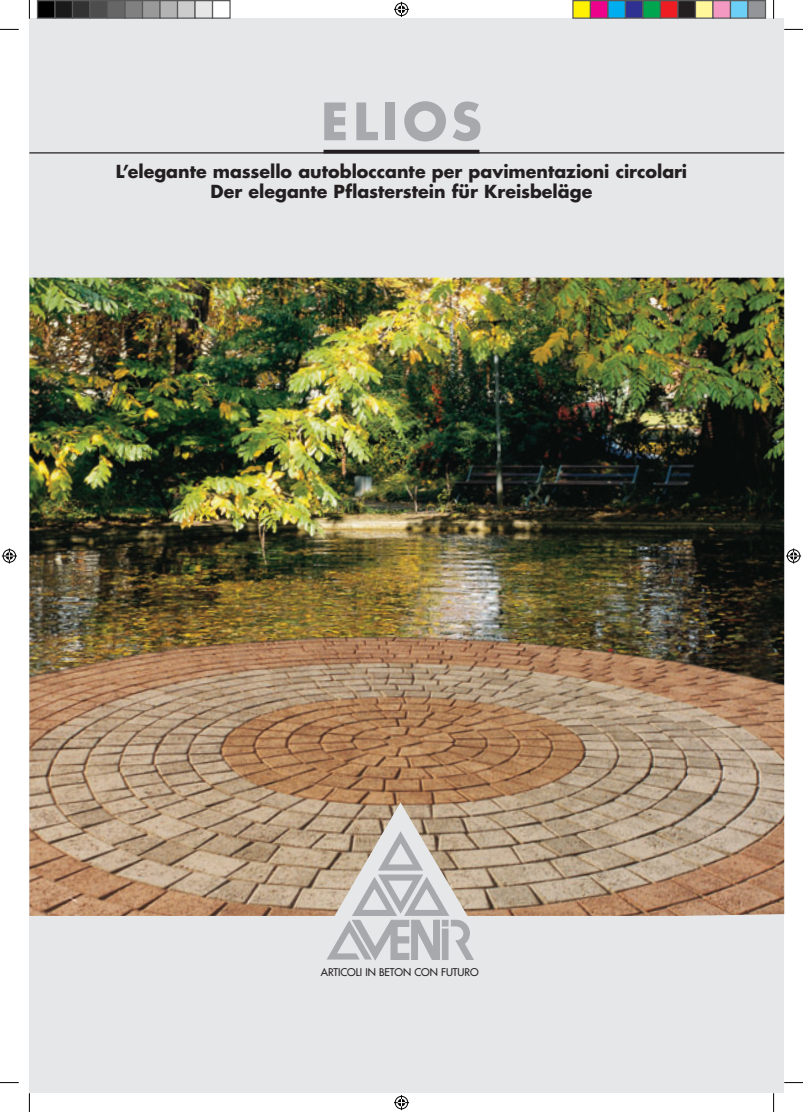
<style>
.page{position:relative;width:803px;height:1112px;background:#fff}
.page>*{position:absolute;margin:0;border:0;box-sizing:border-box;transform-origin:0 0}
.t1{font:700 50px "Futura";letter-spacing:.09em;color:#a8a9ad}
.t2{font:700 17.5px/20px "Futura";color:#231f20;text-align:center}
.t3{font:10.38px "Futura";letter-spacing:-.005em;color:#231f20}
</style>
<div class="page">
<div style="left:29px;top:19px;width:755px;height:1073px;background:#e6e7e9"></div>
<hr style="left:29px;top:152px;width:755px;height:1px;background:#231f20">
<hr style="left:323px;top:150px;width:156px;height:3px;background:#231f20">
<img style="left:29px;top:277px;width:755px;height:638px">
<svg style="left:287px;top:802px;width:229px;height:159px"></svg>
<svg style="left:327px;top:831px;width:146px;height:128px"></svg>
<svg style="left:0;top:29px;width:19px;height:1px"></svg>
<svg style="left:784px;top:29px;width:19px;height:1px"></svg>
<svg style="left:0;top:1082px;width:19px;height:1px"></svg>
<svg style="left:784px;top:1082px;width:19px;height:1px"></svg>
<svg style="left:29px;top:0;width:1px;height:19px"></svg>
<svg style="left:29px;top:1092px;width:1px;height:19px"></svg>
<svg style="left:773px;top:0;width:1px;height:19px"></svg>
<svg style="left:773px;top:1092px;width:1px;height:19px"></svg>
<svg style="left:394px;top:2px;width:15px;height:15px"></svg>
<svg style="left:394px;top:1095px;width:15px;height:14px"></svg>
<svg style="left:2px;top:548px;width:15px;height:15px"></svg>
<svg style="left:786px;top:548px;width:15px;height:15px"></svg>
<div style="left:38px;top:1px;width:17px;height:17px;background:#000"></div>
<div style="left:37px;top:0;width:19px;height:19px;border:1px solid #595959"></div>
<div style="left:55px;top:1px;width:18px;height:17px;background:#1a1a1a"></div>
<div style="left:54px;top:0;width:19px;height:19px;border:1px solid #595959"></div>
<div style="left:73px;top:1px;width:17px;height:17px;background:#333"></div>
<div style="left:72px;top:0;width:19px;height:19px;border:1px solid #595959"></div>
<div style="left:90px;top:1px;width:18px;height:17px;background:#4d4d4d"></div>
<div style="left:89px;top:0;width:19px;height:19px;border:1px solid #595959"></div>
<div style="left:108px;top:1px;width:17px;height:17px;background:#666"></div>
<div style="left:107px;top:0;width:19px;height:19px;border:1px solid #595959"></div>
<div style="left:125px;top:1px;width:18px;height:17px;background:#808080"></div>
<div style="left:124px;top:0;width:19px;height:19px;border:1px solid #595959"></div>
<div style="left:143px;top:1px;width:17px;height:17px;background:#999"></div>
<div style="left:142px;top:0;width:19px;height:19px;border:1px solid #595959"></div>
<div style="left:160px;top:1px;width:18px;height:17px;background:#b3b3b3"></div>
<div style="left:159px;top:0;width:19px;height:19px;border:1px solid #595959"></div>
<div style="left:178px;top:1px;width:17px;height:17px;background:#ccc"></div>
<div style="left:177px;top:0;width:19px;height:19px;border:1px solid #595959"></div>
<div style="left:195px;top:1px;width:18px;height:17px;background:#e6e6e6"></div>
<div style="left:194px;top:0;width:19px;height:19px;border:1px solid #595959"></div>
<div style="left:212px;top:0;width:19px;height:19px;border:1px solid #595959"></div>
<div style="left:573px;top:1px;width:17px;height:17px;background:#fff101"></div>
<div style="left:572px;top:0;width:19px;height:19px;border:1px solid #595959"></div>
<div style="left:590px;top:1px;width:18px;height:17px;background:#ed028c"></div>
<div style="left:590px;top:0;width:18px;height:19px;border:1px solid #595959"></div>
<div style="left:608px;top:1px;width:17px;height:17px;background:#00aeef"></div>
<div style="left:607px;top:0;width:19px;height:19px;border:1px solid #595959"></div>
<div style="left:625px;top:1px;width:18px;height:17px;background:#2e3092"></div>
<div style="left:625px;top:0;width:18px;height:19px;border:1px solid #595959"></div>
<div style="left:643px;top:1px;width:17px;height:17px;background:#00a54f"></div>
<div style="left:642px;top:0;width:19px;height:19px;border:1px solid #595959"></div>
<div style="left:660px;top:1px;width:18px;height:17px;background:#ee1d23"></div>
<div style="left:660px;top:0;width:18px;height:19px;border:1px solid #595959"></div>
<div style="left:678px;top:1px;width:17px;height:17px;background:#231f20"></div>
<div style="left:677px;top:0;width:19px;height:19px;border:1px solid #595959"></div>
<div style="left:695px;top:1px;width:18px;height:17px;background:#fff79a"></div>
<div style="left:695px;top:0;width:18px;height:19px;border:1px solid #595959"></div>
<div style="left:713px;top:1px;width:17px;height:17px;background:#f499c2"></div>
<div style="left:712px;top:0;width:19px;height:19px;border:1px solid #595959"></div>
<div style="left:730px;top:1px;width:18px;height:17px;background:#6bcff6"></div>
<div style="left:730px;top:0;width:18px;height:19px;border:1px solid #595959"></div>
<div style="left:748px;top:1px;width:17px;height:17px;background:#939598"></div>
<div style="left:747px;top:0;width:19px;height:19px;border:1px solid #595959"></div>
<h1 class="t1" style="left:321px;top:87px;width:162px">ELIOS</h1>
<p class="t2" style="left:116px;top:161px;width:573px">L’elegante massello autobloccante per pavimentazioni circolari<br>Der elegante Pflasterstein für Kreisbeläge</p>
<p class="t3" style="left:321px;top:964px;width:159px">ARTICOLI IN BETON CON FUTURO</p>
</div>
